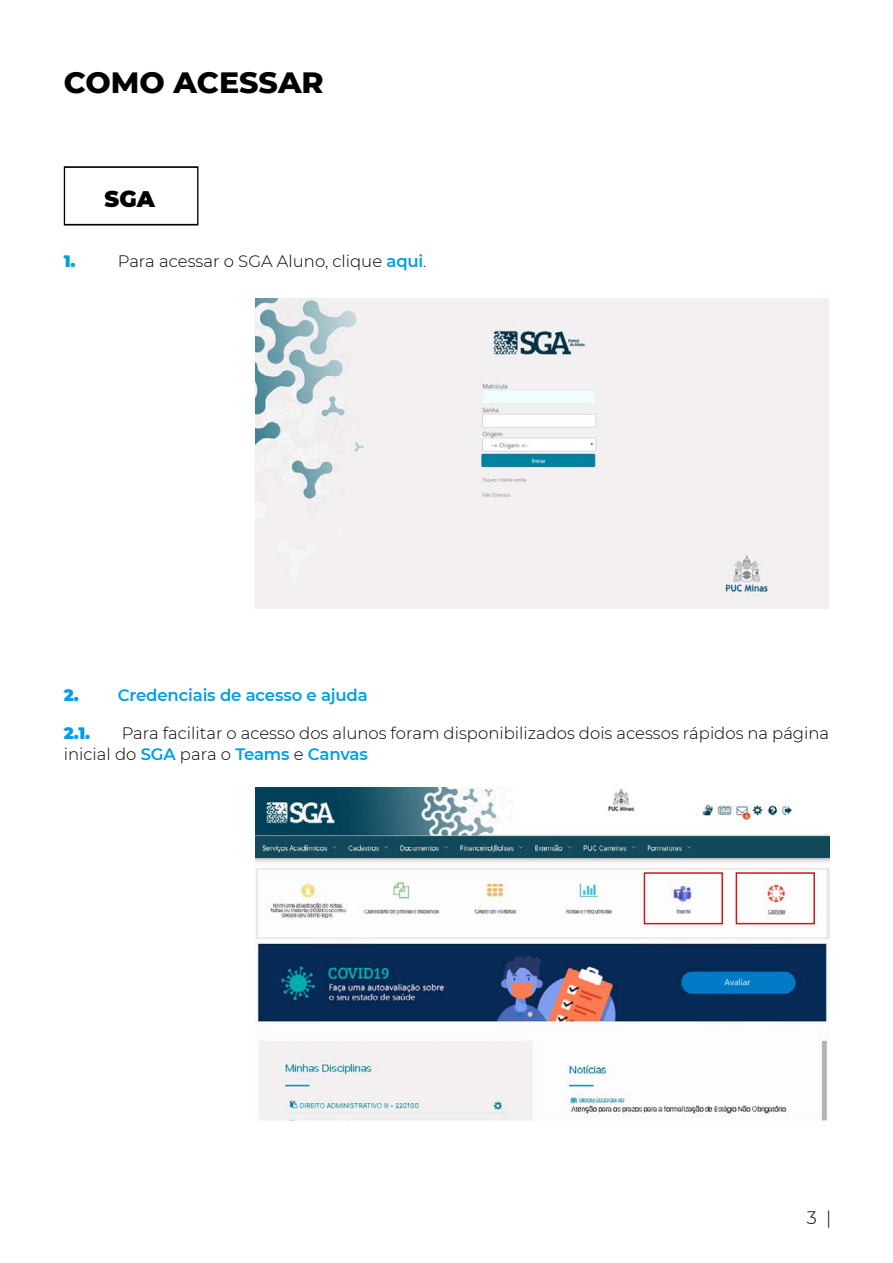
<style>
.page{position:relative;width:893px;height:1263px;background:#fff}
.page>*{position:absolute;margin:0;border:0;box-sizing:border-box;transform-origin:0 0}
.t1{font:800 30px "Montserrat";color:#000}
.t2{font:900 22.5px "Montserrat";color:#000}
.t3{font:300 18px "Montserrat";color:#000}
.t4{font:300 16.5px/21px "Montserrat";color:#000}
.t5{font:600 16.5px "Montserrat";letter-spacing:-.01em;color:#009fe3}
.t6{font:900 16.5px "Montserrat";color:#009fe3}
.s1{font-weight:600;color:#009fe3}
.s2{font-weight:900}
</style>
<div class="page">
<svg style="left:64px;top:166px;width:134px;height:60px"></svg>
<img style="left:255px;top:298px;width:573px;height:311px">
<img style="left:255px;top:788px;width:575px;height:334px">
<div style="left:644px;top:872px;width:79px;height:52px;border:2px solid #cd171a"></div>
<div style="left:736px;top:872px;width:79px;height:52px;border:2px solid #cd171a"></div>
<h1 class="t1" style="left:64px;top:60px;width:261px">COMO ACESSAR</h1>
<h2 class="t2" style="left:105px;top:182px;width:52px">SGA</h2>
<p class="t6" style="left:64px;top:249px;width:13px">1.</p>
<p class="t4" style="left:118px;top:250px;width:310px">Para acessar o SGA Aluno, clique <span class="s1">aqui</span>.</p>
<p class="t5" style="left:64px;top:684px;width:306px"><span class="s2">2.</span> Credenciais de acesso e ajuda</p>
<p class="t6" style="left:64px;top:721px;width:28px">2.1.</p>
<p class="t4" style="left:64px;top:722px;width:767px;text-indent:58px">Para facilitar o acesso dos alunos foram disponibilizados dois acessos rápidos na página inicial do <span class="s1">SGA</span> para o <span class="s1">Teams</span> e <span class="s1">Canvas</span></p>
<p class="t3" style="left:807px;top:1206px;width:26px">3 |</p>
</div>
